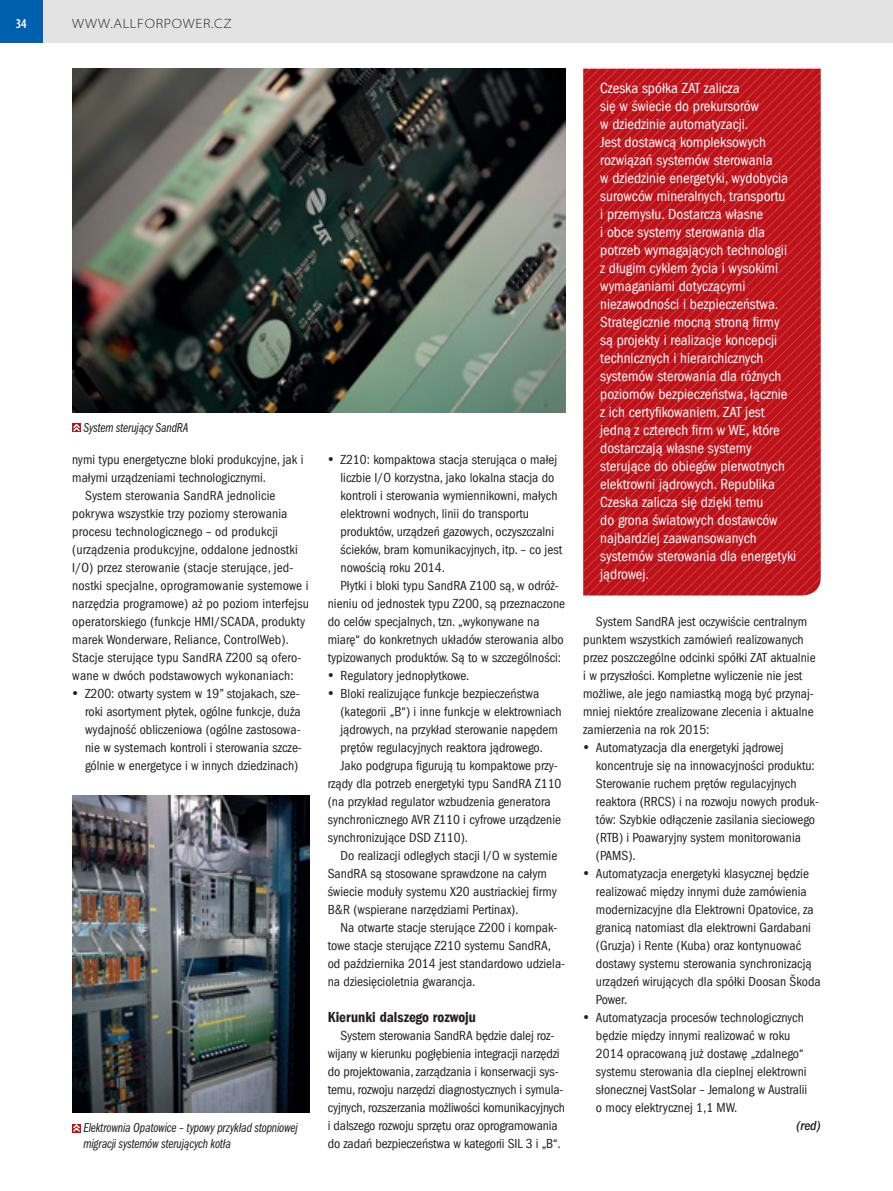
<style>
.page{position:relative;width:893px;height:1191px;background:#fff}
.page>*{position:absolute;margin:0;border:0;box-sizing:border-box;transform-origin:0 0}
.t1{font:condensed 15px/18px "Franklin Gothic LT Com";color:#fff}
.PL_podnadpis{font:15px "Franklin Gothic LT Com Dm Cn";color:#231f20}
.PL_text{font:condensed 13.5px/18px "Franklin Gothic LT Com";color:#231f20}
.t2{font:13.5px "Franklin Got Itc TOT Boo Com Ita";letter-spacing:-.01em;color:#231f20}
.t3{font:300 semi-expanded 13.5px "Myriad Pro";letter-spacing:.05em;color:#231f20}
.t4{font:italic 500 condensed 13.5px "Franklin Gothic LT Com";color:#231f20}
.t5{font:600 condensed 13.5px "Myriad Pro";color:#fff}
</style>
<div class="page">
<div style="left:42px;top:0;width:851px;height:43px;background:#e3e3e3"></div>
<div style="left:0;top:0;width:42px;height:43px;background:#0160ae"></div>
<svg style="left:583px;top:547px;width:238px;height:48px;background:#c01921"></svg>
<svg style="left:583px;top:69px;width:238px;height:478px;background:#c01b23"></svg>
<img style="left:72px;top:68px;width:493px;height:344px">
<img style="left:72px;top:796px;width:238px;height:316px">
<svg style="left:72px;top:1124px;width:9px;height:9px"></svg>
<svg style="left:72px;top:423px;width:9px;height:9px"></svg>
<p class="t5" style="left:16px;top:16px;width:13px">34</p>
<p class="t3" style="left:72px;top:16px;width:161px">WWW.ALLFORPOWER.CZ</p>
<p class="t1" style="left:600px;top:79px;width:198px">Czeska spółka ZAT zalicza<br>się w świecie do prekursorów<br>w dziedzinie automatyzacji.<br>Jest dostawcą kompleksowych rozwiązań systemów sterowania<br>w dziedzinie energetyki, wydobycia surowców mineralnych, transportu<br>i przemysłu. Dostarcza własne<br>i obce systemy sterowania dla potrzeb wymagających technologii<br>z długim cyklem życia i wysokimi wymaganiami dotyczącymi niezawodności i bezpieczeństwa.<br>Strategicznie mocną stroną firmy<br>są projekty i realizacje koncepcji technicznych i hierarchicznych systemów sterowania dla różnych poziomów bezpieczeństwa, łącznie<br>z ich certyfikowaniem. ZAT jest jedną z czterech firm w WE, które dostarczają własne systemy sterujące do obiegów pierwotnych elektrowni jądrowych. Republika<br>Czeska zalicza się dzięki temu<br>do grona światowych dostawców najbardziej zaawansowanych systemów sterowania dla energetyki jądrowej.</p>
<p class="t2" style="left:84px;top:420px;width:106px">System sterujący SandRA</p>
<p class="PL_text" style="left:340px;top:451px;width:223px">Z210: kompaktowa stacja sterująca o małej liczbie I/O korzystna, jako lokalna stacja do kontroli i sterowania wymiennikowni, małych elektrowni wodnych, linii do transportu produktów, urządzeń gazowych, oczyszczalni ścieków, bram komunikacyjnych, itp. – co jest nowością roku 2014.</p>
<p class="PL_text" style="left:328px;top:577px;width:239px;text-indent:13px">Płytki i bloki typu SandRA Z100 są, w odróż&shy;nieniu od jednostek typu Z200, są przeznaczone do celów specjalnych, tzn. „wykonywane na miarę“ do konkretnych układów sterowania albo typizowanych produktów. Są to w szczególności:</p>
<p class="PL_text" style="left:340px;top:667px;width:131px">Regulatory jednopłytkowe.</p>
<p class="PL_text" style="left:340px;top:685px;width:223px">Bloki realizujące funkcje bezpieczeństwa (kategorii „B“) i inne funkcje w elektrowniach jądrowych, na przykład sterowanie napędem prętów regulacyjnych reaktora jądrowego.</p>
<p class="PL_text" style="left:328px;top:757px;width:235px;text-indent:13px">Jako podgrupa figurują tu kompaktowe przy&shy;rządy dla potrzeb energetyki typu SandRA Z110 (na przykład regulator wzbudzenia generatora synchronicznego AVR Z110 i cyfrowe urządzenie synchronizujące DSD Z110).</p>
<p class="PL_text" style="left:328px;top:847px;width:231px;text-indent:13px">Do realizacji odległych stacji I/O w systemie SandRA są stosowane sprawdzone na całym świecie moduły systemu X20 austriackiej firmy B&amp;R (wspierane narzędziami Pertinax).</p>
<p class="PL_text" style="left:328px;top:919px;width:239px;text-indent:13px">Na otwarte stacje sterujące Z200 i kompak&shy;towe stacje sterujące Z210 systemu SandRA, od października 2014 jest standardowo udziela&shy;na dziesięcioletnia gwarancja.</p>
<p class="PL_podnadpis" style="left:328px;top:1008px;width:150px">Kierunki dalszego rozwoju</p>
<p class="PL_text" style="left:328px;top:1027px;width:239px;text-align:center">System sterowania SandRA będzie dalej roz&shy;wijany w kierunku pogłębienia integracji narzędzi do projektowania, zarządzania i konserwacji sys&shy;temu, rozwoju narzędzi diagnostycznych i symula&shy;cyjnych, rozszerzania możliwości komunikacyjnych i dalszego rozwoju sprzętu oraz oprogramowania do zadań bezpieczeństwa w kategorii SIL 3 i „B“.</p>
<p class="PL_text" style="left:72px;top:451px;width:233px">nymi typu energetyczne bloki produkcyjne, jak i małymi urządzeniami technologicznymi.</p>
<p class="PL_text" style="left:72px;top:487px;width:238px;text-indent:13px">System sterowania SandRA jednolicie pokrywa wszystkie trzy poziomy sterowania procesu technologicznego – od produkcji (urządzenia produkcyjne, oddalone jednostki I/O) przez sterowanie (stacje sterujące, jed&shy;nostki specjalne, oprogramowanie systemowe i narzędzia programowe) aż po poziom interfejsu operatorskiego (funkcje HMI/SCADA, produkty marek Wonderware, Reliance, ControlWeb).<br>Stacje sterujące typu SandRA Z200 są ofero&shy;wane w dwóch podstawowych wykonaniach:</p>
<p class="PL_text" style="left:85px;top:685px;width:218px">Z200: otwarty system w 19” stojakach, sze&shy;roki asortyment płytek, ogólne funkcje, duża wydajność obliczeniowa (ogólne zastosowa&shy;nie w systemach kontroli i sterowania szcze&shy;gólnie w energetyce i w innych dziedzinach)</p>
<p class="PL_text" style="left:583px;top:613px;width:234px;text-indent:13px">System SandRA jest oczywiście centralnym punktem wszystkich zamówień realizowanych przez poszczególne odcinki spółki ZAT aktualnie i w przyszłości. Kompletne wyliczenie nie jest możliwe, ale jego namiastką mogą być przynaj&shy;mniej niektóre zrealizowane zlecenia i aktualne zamierzenia na rok 2015:</p>
<p class="PL_text" style="left:596px;top:739px;width:224px">Automatyzacja dla energetyki jądrowej koncentruje się na innowacyjności produktu:<br>Sterowanie ruchem prętów regulacyjnych reaktora (RRCS) i na rozwoju nowych produk&shy;tów: Szybkie odłączenie zasilania sieciowego (RTB) i Poawaryjny system monitorowania (PAMS).</p>
<p class="PL_text" style="left:596px;top:865px;width:226px">Automatyzacja energetyki klasycznej będzie realizować między innymi duże zamówienia modernizacyjne dla Elektrowni Opatovice, za granicą natomiast dla elektrowni Gardabani (Gruzja) i Rente (Kuba) oraz kontynuować dostawy systemu sterowania synchronizacją urządzeń wirujących dla spółki Doosan Škoda Power.</p>
<p class="PL_text" style="left:596px;top:1009px;width:213px">Automatyzacja procesów technologicznych będzie między innymi realizować w roku 2014 opracowaną już dostawę „zdalnego“ systemu sterowania dla cieplnej elektrowni słonecznej VastSolar – Jemalong w Australii o mocy elektrycznej 1,1 MW.</p>
<p class="t2" style="left:84px;top:1120px;width:216px">Elektrownia Opatowice – typowy przykład stopniowej</p>
<p class="t4" style="left:796px;top:1118px;width:26px">(red)</p>
<p class="t2" style="left:84px;top:1136px;width:149px">migracji systemów sterujących kotła</p>
</div>
